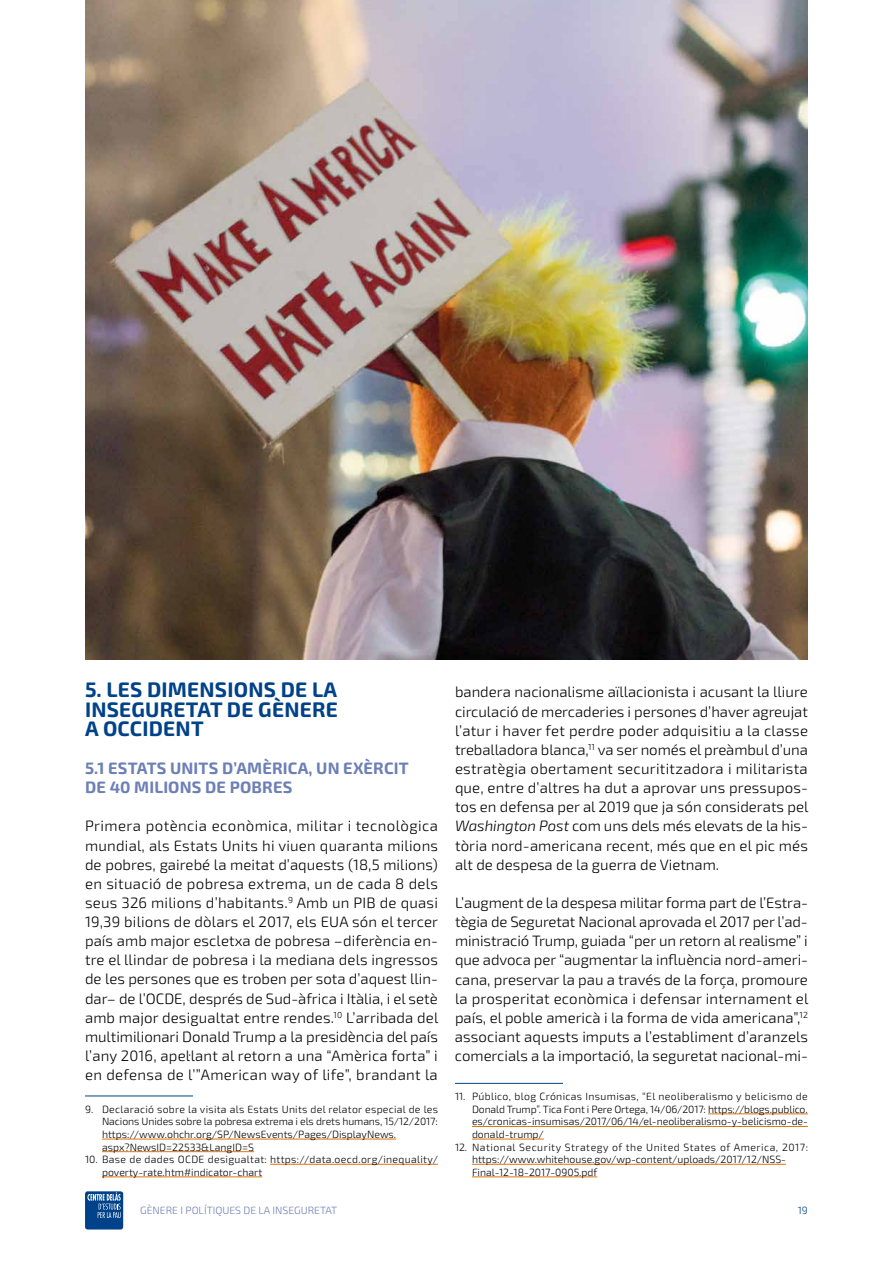
<style>
.page{position:relative;width:893px;height:1263px;background:#fff}
.page>*{position:absolute;margin:0;border:0;box-sizing:border-box;transform-origin:0 0}
.t1{font:700 21px/19.2px "Exo 2.0";letter-spacing:.01em;color:#004289;text-align:justify}
.t2{font:700 16.5px "Exo 2.0";letter-spacing:.01em;color:#6d80b6}
.t3{font:300 15px/19.2px "Exo 2.0";color:#000;text-align:justify}
.t4{font:300 10.5px/12.6px "Exo 2.0";color:#000}
.t5{font:300 10.5px/12.6px "Exo 2.0";letter-spacing:.03em;color:#000}
.t6{font:300 10.5px "Exo 2.0";color:#6d80b6}
.t7{font:300 10.5px "Exo 2.0";color:#004289}
.s1{font-style:italic}
</style>
<div class="page">
<div style="left:85px;top:1191px;width:38px;height:38px;background:#004289;border-radius:3px"></div>
<svg style="left:87px;top:1192px;width:34px;height:26px"></svg>
<hr style="left:85px;top:1096px;width:108px;height:1px;background:#004289">
<hr style="left:102px;top:1139px;width:294px;height:1px;background:#e0720d">
<hr style="left:102px;top:1151px;width:152px;height:1px;background:#e0720d">
<hr style="left:270px;top:1164px;width:168px;height:1px;background:#e0720d">
<hr style="left:102px;top:1176px;width:160px;height:1px;background:#e0720d">
<hr style="left:455px;top:1083px;width:108px;height:1px;background:#004289">
<hr style="left:708px;top:1113px;width:100px;height:1px;background:#e0720d">
<hr style="left:472px;top:1126px;width:336px;height:1px;background:#e0720d">
<hr style="left:472px;top:1139px;width:72px;height:1px;background:#e0720d">
<hr style="left:472px;top:1164px;width:314px;height:1px;background:#e0720d">
<hr style="left:472px;top:1176px;width:125px;height:1px;background:#e0720d">
<img style="left:85px;top:0;width:723px;height:659px">
<h1 class="t1" style="left:85px;top:681px;width:254px">5. LES DIMENSIONS DE LA INSEGURETAT DE GÈNERE A OCCIDENT</h1>
<p class="t2" style="left:85px;top:758px;width:44px">5.1 ESTATS</p>
<p class="t2" style="left:170px;top:758px;width:22px">UNITS</p>
<p class="t2" style="left:222px;top:758px;width:37px">D’AMÈRICA</p>
<p class="t2" style="left:309px;top:758px;width:45px">, UN EXÈRCIT</p>
<p class="t2" style="left:85px;top:777px;width:60px">DE 40 MILIONS</p>
<p class="t2" style="left:205px;top:777px;width:36px">DE POBRES</p>
<p class="t3" style="left:85px;top:817px;width:355px">Primera potència econòmica, militar i tecnològica mundial, als Estats Units hi viuen quaranta milions de pobres, gairebé la meitat d’aquests (18,5 milions) en situació de pobresa extrema, un de cada 8 dels seus 326 milions d’habitants.<sup>9</sup> Amb un PIB de quasi 19,39 bilions de dòlars el 2017, els EUA són el tercer país amb major escletxa de pobresa –diferència en&shy;tre el llindar de pobresa i la mediana dels ingressos de les persones que es troben per sota d’aquest llin&shy;dar– de l’OCDE, després de Sud-àfrica i Itàlia, i el setè amb major desigualtat entre rendes.<sup>10</sup> L’arribada del multimilionari Donald Trump a la presidència del país l’any 2016, apel·lant al retorn a una “Amèrica forta” i en defensa de l’”American way of life”, brandant la</p>
<p class="t4" style="left:102px;top:1103px;width:338px;text-indent:-17px">9. Declaració sobre la visita als Estats Units del relator especial de les Nacions Unides sobre la pobresa extrema i els drets humans, 15/12/2017: https://www.ohchr.org/SP/NewsEvents/Pages/DisplayNews. aspx?NewsID=22533&amp;LangID=S</p>
<p class="t5" style="left:102px;top:1153px;width:337px;text-indent:-17px">10. Base de dades OCDE desigualtat: https://data.oecd.org/inequality/ poverty-rate.htm#indicator-chart</p>
<p class="t3" style="left:455px;top:683px;width:355px">bandera nacionalisme aïllacionista i acusant la lliure circulació de mercaderies i persones d’haver agreujat l’atur i haver fet perdre poder adquisitiu a la classe treballadora blanca,<sup>11</sup> va ser només el preàmbul d’una estratègia obertament securititzadora i militarista que, entre d’altres ha dut a aprovar uns pressupos&shy;tos en defensa per al 2019 que ja són considerats pel <span class="s1">Washington Post</span> com uns dels més elevats de la his&shy;tòria nord-americana recent, més que en el pic més alt de despesa de la guerra de Vietnam.</p>
<p class="t3" style="left:455px;top:893px;width:355px">L’augment de la despesa militar forma part de l’Estra&shy;tègia de Seguretat Nacional aprovada el 2017 per l’ad&shy;ministració Trump, guiada “per un retorn al realisme” i que advoca per “augmentar la influència nord-ameri&shy;cana, preservar la pau a través de la força, promoure la prosperitat econòmica i defensar internament el país, el poble americà i la forma de vida americana”,<sup>12 </sup>associant aquests imputs a l’establiment d’aranzels comercials a la importació, la seguretat nacional-mi-</p>
<p class="t4" style="left:472px;top:1090px;width:338px;text-align:justify;text-indent:-17px">11. Público, blog Crónicas Insumisas, “El neoliberalismo y belicismo de Donald Trump”. Tica Font i Pere Ortega, 14/06/2017: https://blogs.publico. es/cronicas-insumisas/2017/06/14/el-neoliberalismo-y-belicismo-de&shy;donald-trump/</p>
<p class="t4" style="left:472px;top:1141px;width:338px;text-indent:-17px">12. National Security Strategy of the United States of America, 2017: https://www.whitehouse.gov/wp-content/uploads/2017/12/NSS-<br>Final-12-18-2017-0905.pdf</p>
<p class="t6" style="left:140px;top:1204px;width:199px">GÈNERE I POLÍTIQUES DE LA INSEGURETAT</p>
<p class="t7" style="left:798px;top:1204px;width:12px">19</p>
</div>
